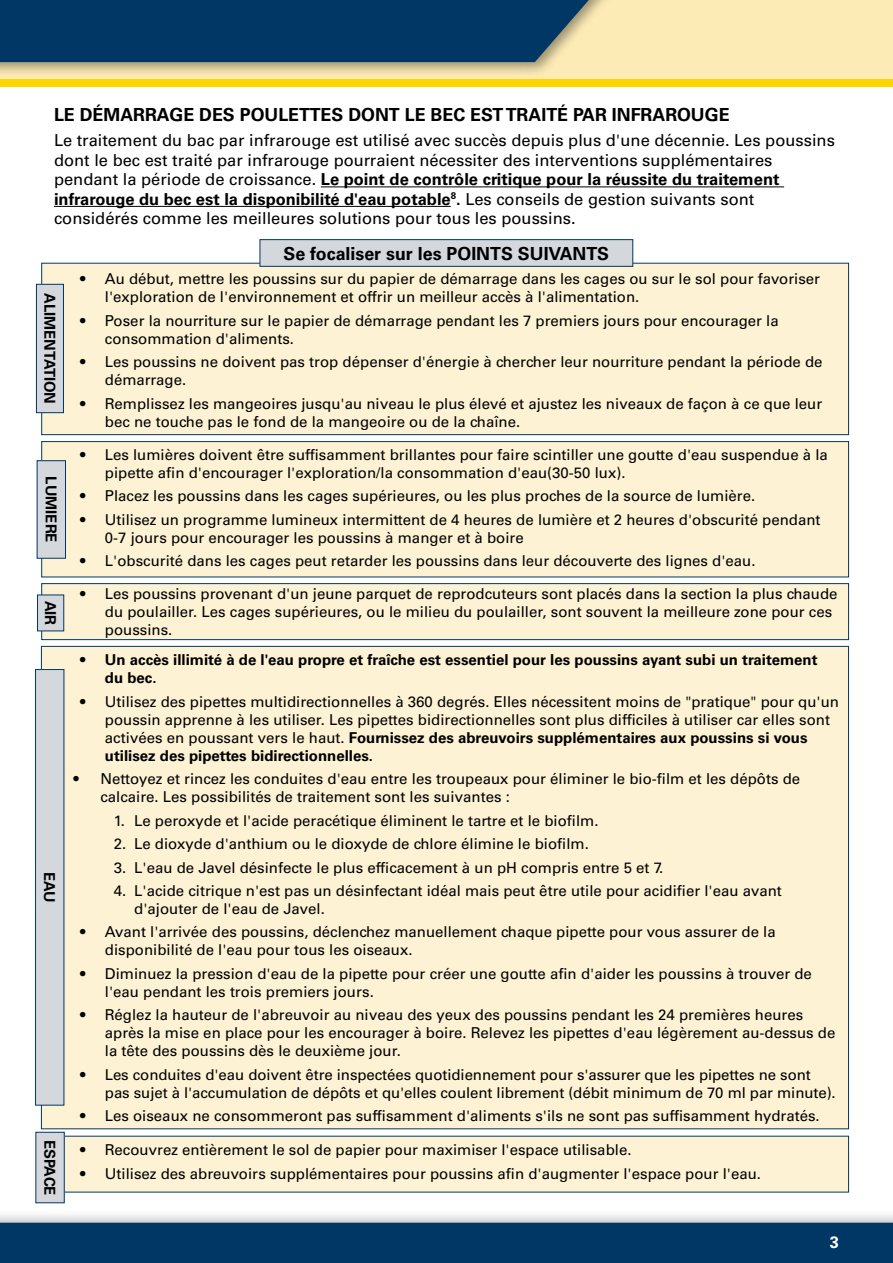
<style>
.page{position:relative;width:893px;height:1263px;background:#fff}
.page>*{position:absolute;margin:0;border:0;box-sizing:border-box;transform-origin:0 0}
.t1{font:700 18px "Univers LT Std";color:#000}
.t2{font:16.5px/19.5px "Univers LT Std";color:#000}
.t3{font:700 16.5px "Univers LT Std";color:#fff}
.t4{font:15px/18px "Univers LT Std";color:#000}
.t5{font:700 15px/18px "Univers LT Std";color:#000}
.s1{font-weight:700}
</style>
<div class="page">
<div style="left:0;top:1209px;width:893px;height:54px;background:#000;opacity:.4"></div>
<div style="left:0;top:1223px;width:893px;height:40px;background:#003764"></div>
<div style="left:0;top:0;width:893px;height:84px;background:#fdebb6"></div>
<div style="left:0;top:79px;width:893px;height:8px;background:#fdd600"></div>
<div style="left:0;top:0;width:614px;height:77px;background:#000;opacity:.4"></div>
<div style="left:0;top:0;width:600px;height:62px;background:#003764"></div>
<div style="left:41px;top:263px;width:808px;height:172px;background:#fdf2d4;border:1px solid #003764"></div>
<hr style="left:321px;top:186px;width:463px;height:1px;background:#000">
<hr style="left:54px;top:206px;width:397px;height:1px;background:#000">
<div style="left:41px;top:441px;width:808px;height:136px;background:#fdf2d4;border:1px solid #003764"></div>
<div style="left:41px;top:583px;width:808px;height:57px;background:#fdf2d4;border:1px solid #003764"></div>
<div style="left:36px;top:284px;width:27px;height:129px;background:#d4d8dd"></div>
<div style="left:36px;top:284px;width:28px;height:129px;border:1px solid #003764"></div>
<div style="left:41px;top:646px;width:808px;height:483px;background:#fdf2d4;border:1px solid #003764"></div>
<div style="left:260px;top:240px;width:373px;height:26px;background:#d4d8dd"></div>
<div style="left:260px;top:239px;width:373px;height:28px;border:1px solid #003764"></div>
<div style="left:41px;top:1136px;width:808px;height:56px;background:#fdf2d4"></div>
<div style="left:37px;top:461px;width:29px;height:97px;background:#d4d8dd"></div>
<div style="left:37px;top:460px;width:29px;height:99px;border:1px solid #003764"></div>
<div style="left:38px;top:595px;width:26px;height:36px;background:#d4d8dd"></div>
<div style="left:37px;top:595px;width:27px;height:36px;border:1px solid #003764"></div>
<div style="left:36px;top:669px;width:28px;height:436px;background:#d4d8dd"></div>
<div style="left:35px;top:669px;width:29px;height:436px;border:1px solid #003764"></div>
<div style="left:36px;top:1132px;width:28px;height:71px;background:#d4d8dd"></div>
<div style="left:35px;top:1132px;width:30px;height:71px;border:1px solid #003764"></div>
<p class="t1" style="left:54px;top:104px;width:677px">LE DÉMARRAGE DES POULETTES DONT LE BEC EST TRAITÉ PAR INFRAROUGE</p>
<p class="t2" style="left:54px;top:131px;width:782px">Le traitement du bac par infrarouge est utilisé avec succès depuis plus d'une décennie. Les poussins dont le bec est traité par infrarouge pourraient nécessiter des interventions supplémentaires pendant la période de croissance. <span class="s1">Le point de contrôle critique pour la réussite du traitement infrarouge du bec est la disponibilité d'eau potable</span><sup>8</sup><span class="s1">.</span> Les conseils de gestion suivants sont considérés comme les meilleures solutions pour tous les poussins.</p>
<p class="t5" style="left:59px;top:293px;width:112px;rotate:90deg">ALIMENTATION</p>
<p class="t5" style="left:60px;top:476px;width:68px;rotate:90deg">LUMIERE</p>
<p class="t5" style="left:59px;top:600px;width:26px;rotate:90deg">AIR</p>
<p class="t5" style="left:58px;top:872px;width:32px;rotate:90deg">EAU</p>
<p class="t5" style="left:59px;top:1139px;width:57px;rotate:90deg">ESPACE</p>
<p class="t1" style="left:284px;top:243px;width:327px">Se focaliser sur les POINTS SUIVANTS</p>
<p class="t4" style="left:105px;top:270px;width:717px;text-indent:-25px">• Au début, mettre les poussins sur du papier de démarrage dans les cages ou sur le sol pour favoriser l'exploration de l'environnement et offrir un meilleur accès à l'alimentation.</p>
<p class="t4" style="left:105px;top:312px;width:675px;text-indent:-25px">• Poser la nourriture sur le papier de démarrage pendant les 7 premiers jours pour encourager la consommation d'aliments.</p>
<p class="t4" style="left:105px;top:353px;width:719px;text-indent:-25px">• Les poussins ne doivent pas trop dépenser d'énergie à chercher leur nourriture pendant la période de démarrage.</p>
<p class="t4" style="left:105px;top:394px;width:719px;text-indent:-25px">• Remplissez les mangeoires jusqu'au niveau le plus élevé et ajustez les niveaux de façon à ce que leur bec ne touche pas le fond de la mangeoire ou de la chaîne.</p>
<p class="t4" style="left:105px;top:446px;width:724px;text-indent:-25px">• Les lumières doivent être suffisamment brillantes pour faire scintiller une goutte d'eau suspendue à la pipette afin d'encourager l'exploration/la consommation d'eau(30-50 lux).</p>
<p class="t4" style="left:80px;top:487px;width:676px">• Placez les poussins dans les cages supérieures, ou les plus proches de la source de lumière.</p>
<p class="t4" style="left:105px;top:510px;width:717px;text-indent:-25px">• Utilisez un programme lumineux intermittent de 4 heures de lumière et 2 heures d'obscurité pendant<br>0-7 jours pour encourager les poussins à manger et à boire</p>
<p class="t4" style="left:80px;top:552px;width:677px">• L'obscurité dans les cages peut retarder les poussins dans leur découverte des lignes d'eau.</p>
<p class="t4" style="left:105px;top:585px;width:734px;text-indent:-25px">• Les poussins provenant d'un jeune parquet de reprodcuteurs sont placés dans la section la plus chaude du poulailler. Les cages supérieures, ou le milieu du poulailler, sont souvent la meilleure zone pour ces poussins.</p>
<p class="t5" style="left:105px;top:651px;width:714px;text-indent:-25px">• Un accès illimité à de l'eau propre et fraîche est essentiel pour les poussins ayant subi un traitement du bec.</p>
<p class="t4" style="left:105px;top:693px;width:735px;text-indent:-25px">• Utilisez des pipettes multidirectionnelles à 360 degrés. Elles nécessitent moins de "pratique" pour qu'un poussin apprenne à les utiliser. Les pipettes bidirectionnelles sont plus difficiles à utiliser car elles sont activées en poussant vers le haut. <span class="s1">Fournissez des abreuvoirs supplémentaires aux poussins si vous utilisez des pipettes bidirectionnelles.</span></p>
<p class="t4" style="left:100px;top:770px;width:701px;text-indent:-27px">• Nettoyez et rincez les conduites d'eau entre les troupeaux pour éliminer le bio-film et les dépôts de calcaire. Les possibilités de traitement sont les suivantes :</p>
<p class="t4" style="left:114px;top:811px;width:486px">1. Le peroxyde et l'acide peracétique éliminent le tartre et le biofilm.</p>
<p class="t4" style="left:114px;top:835px;width:476px">2. Le dioxyde d'anthium ou le dioxyde de chlore élimine le biofilm.</p>
<p class="t4" style="left:114px;top:858px;width:551px">3. L'eau de Javel désinfecte le plus efficacement à un pH compris entre 5 et 7.</p>
<p class="t4" style="left:134px;top:882px;width:649px;text-indent:-20px">4. L'acide citrique n'est pas un désinfectant idéal mais peut être utile pour acidifier l'eau avant d'ajouter de l'eau de Javel.</p>
<p class="t4" style="left:105px;top:923px;width:672px;text-indent:-25px">• Avant l'arrivée des poussins, déclenchez manuellement chaque pipette pour vous assurer de la disponibilité de l'eau pour tous les oiseaux.</p>
<p class="t4" style="left:105px;top:964px;width:708px;text-indent:-25px">• Diminuez la pression d'eau de la pipette pour créer une goutte afin d'aider les poussins à trouver de l'eau pendant les trois premiers jours.</p>
<p class="t4" style="left:105px;top:1006px;width:732px;text-indent:-25px">• Réglez la hauteur de l'abreuvoir au niveau des yeux des poussins pendant les 24 premières heures après la mise en place pour les encourager à boire. Relevez les pipettes d'eau légèrement au-dessus de la tête des poussins dès le deuxième jour.</p>
<p class="t4" style="left:105px;top:1065px;width:732px;text-indent:-25px">• Les conduites d'eau doivent être inspectées quotidiennement pour s'assurer que les pipettes ne sont pas sujet à l'accumulation de dépôts et qu'elles coulent librement (débit minimum de 70 ml par minute).</p>
<p class="t4" style="left:80px;top:1107px;width:741px">• Les oiseaux ne consommeront pas suffisamment d'aliments s'ils ne sont pas suffisamment hydratés.</p>
<p class="t4" style="left:80px;top:1141px;width:553px">• Recouvrez entièrement le sol de papier pour maximiser l'espace utilisable.</p>
<p class="t4" style="left:80px;top:1164px;width:682px">• Utilisez des abreuvoirs supplémentaires pour poussins afin d'augmenter l'espace pour l'eau.</p>
<p class="t3" style="left:830px;top:1232px;width:11px">3</p>
</div>
